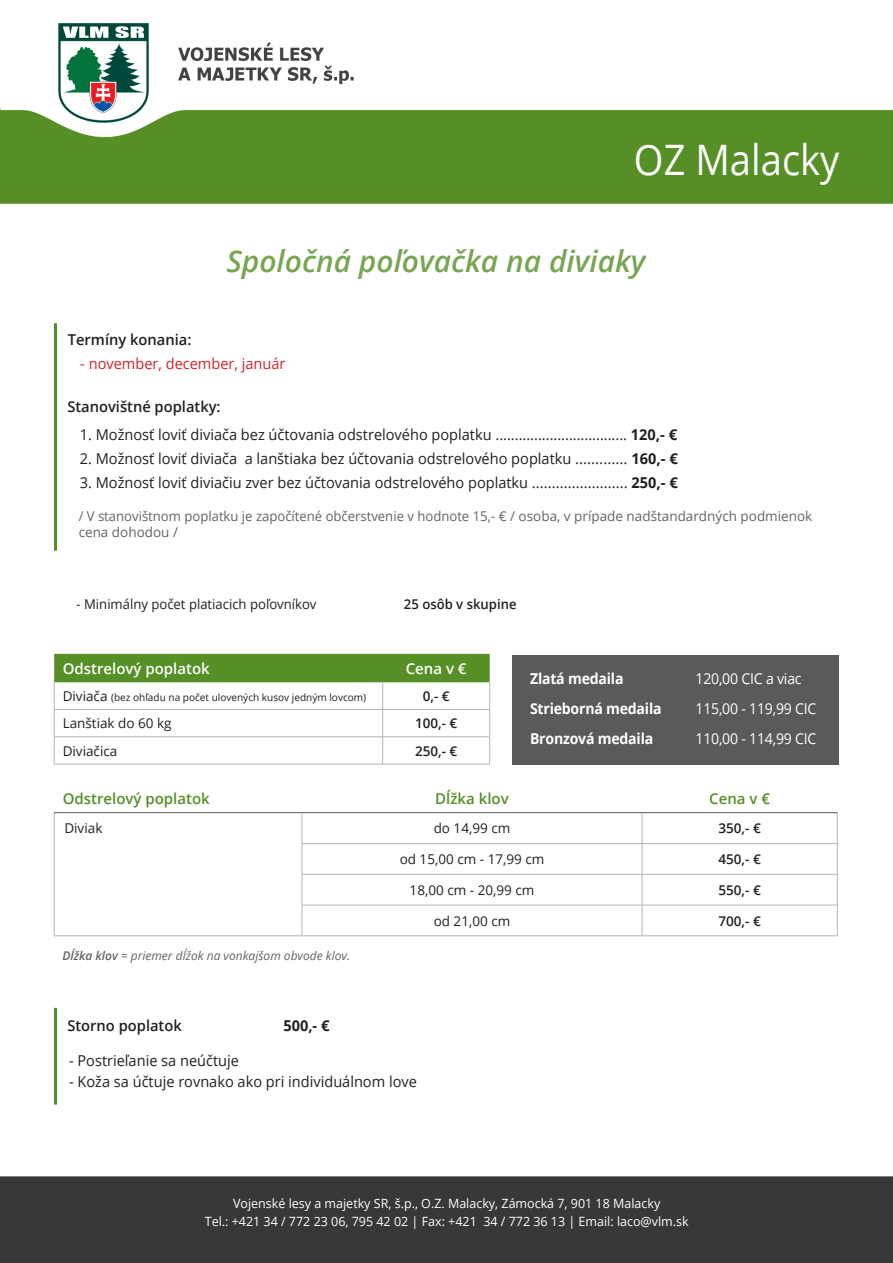
<style>
.page{position:relative;width:893px;height:1263px;background:#fff}
.page>*{position:absolute;margin:0;border:0;box-sizing:border-box;transform-origin:0 0}
.t1{font:42px "Open Sans";color:#fff;scale:.91 1}
.t2{font:italic 600 30px "Open Sans";color:#558f26}
.t3{font:15px "Open Sans";color:#231f20}
.t4{font:600 15px "Open Sans";color:#231f20}
.t5{font:15px "Open Sans";letter-spacing:-.015em;color:#fff;scale:.94 1}
.t6{font:700 15px "Open Sans";letter-spacing:-.015em;color:#fff;scale:.94 1}
.t7{font:600 15px "Open Sans";color:#558f26}
.t8{font:15px "Open Sans";color:#d1232a}
.t9{font:600 15px "Open Sans";color:#fff}
.t10{font:700 15px "Open Sans";color:#231f20}
.t11{font:13.5px "Open Sans";color:#231f20}
.t12{font:13.5px/16.2px "Open Sans";color:#636366}
.t13{font:600 13.5px "Open Sans";color:#231f20}
.t14{font:12.75px/18px "Open Sans";color:#fff;text-align:center}
.t15{font:italic 12px "Open Sans";color:#636366}
.t16{font:10.05px "Open Sans";color:#231f20}
.s1{font-weight:700}
.s2{font-size:13.5px}
.s3{font-weight:600}
</style>
<div class="page">
<img style="left:0;top:23px;width:893px;height:1240px">
<hr style="left:54px;top:813px;width:1px;height:30px;background:#b4b4b4">
<hr style="left:642px;top:813px;width:1px;height:30px;background:#b4b4b4">
<hr style="left:837px;top:813px;width:1px;height:30px;background:#b4b4b4">
<hr style="left:54px;top:843px;width:1px;height:31px;background:#b4b4b4">
<hr style="left:302px;top:843px;width:340px;height:1px;background:#b4b4b4">
<hr style="left:642px;top:843px;width:195px;height:1px;background:#b4b4b4">
<hr style="left:642px;top:844px;width:1px;height:30px;background:#b4b4b4">
<hr style="left:837px;top:844px;width:1px;height:30px;background:#b4b4b4">
<hr style="left:54px;top:874px;width:1px;height:31px;background:#b4b4b4">
<hr style="left:302px;top:874px;width:340px;height:1px;background:#b4b4b4">
<hr style="left:642px;top:874px;width:195px;height:1px;background:#b4b4b4">
<hr style="left:642px;top:874px;width:1px;height:31px;background:#b4b4b4">
<hr style="left:837px;top:874px;width:1px;height:31px;background:#b4b4b4">
<hr style="left:54px;top:905px;width:1px;height:31px;background:#b4b4b4">
<hr style="left:302px;top:905px;width:340px;height:1px;background:#b4b4b4">
<hr style="left:642px;top:905px;width:195px;height:1px;background:#b4b4b4">
<hr style="left:642px;top:905px;width:1px;height:31px;background:#b4b4b4">
<hr style="left:837px;top:905px;width:1px;height:31px;background:#b4b4b4">
<hr style="left:54px;top:935px;width:248px;height:1px;background:#b4b4b4">
<hr style="left:302px;top:935px;width:340px;height:1px;background:#b4b4b4">
<hr style="left:642px;top:935px;width:195px;height:1px;background:#b4b4b4">
<hr style="left:54px;top:812px;width:248px;height:1px;background:#5a5a5a">
<hr style="left:302px;top:812px;width:340px;height:1px;background:#5a5a5a">
<hr style="left:642px;top:812px;width:195px;height:1px;background:#5a5a5a">
<hr style="left:302px;top:813px;width:1px;height:30px;background:#b4b4b4">
<hr style="left:302px;top:844px;width:1px;height:30px;background:#b4b4b4">
<hr style="left:302px;top:874px;width:1px;height:31px;background:#b4b4b4">
<hr style="left:302px;top:905px;width:1px;height:31px;background:#b4b4b4">
<hr style="left:54px;top:1008px;width:3px;height:96px;background:#558f26">
<hr style="left:54px;top:323px;width:3px;height:228px;background:#558f26">
<div style="left:513px;top:655px;width:326px;height:109px;background:#5a5a5a"></div>
<svg style="left:54px;top:654px;width:436px;height:110px"></svg>
<hr style="left:54px;top:764px;width:329px;height:1px;background:#b4b4b4">
<hr style="left:383px;top:764px;width:107px;height:1px;background:#b4b4b4">
<h1 class="t1" style="left:634px;top:131px;width:227px">OZ Malacky</h1>
<h2 class="t2" style="left:226px;top:240px;width:421px">Spoločná poľovačka na diviaky</h2>
<p class="t4" style="left:68px;top:330px;width:125px">Termíny konania:</p>
<p class="t8" style="left:80px;top:353px;width:207px">- november, december, január</p>
<p class="t4" style="left:67px;top:396px;width:155px">Stanovištné poplatky:</p>
<p class="t3" style="left:80px;top:424px;width:599px">1. Možnosť loviť diviača bez účtovania odstrelového poplatku .................................. <span class="s1">120,- €</span></p>
<p class="t3" style="left:80px;top:448px;width:600px">2. Možnosť loviť diviača a lanštiaka bez účtovania odstrelového poplatku ............. <span class="s1">160,- €</span></p>
<p class="t3" style="left:80px;top:472px;width:600px">3. Možnosť loviť diviačiu zver bez účtovania odstrelového poplatku ........................ <span class="s1">250,- €</span></p>
<p class="t12" style="left:79px;top:507px;width:735px">/ V stanovištnom poplatku je započítené občerstvenie v hodnote 15,- € / osoba, v prípade nadštandardných podmienok cena dohodou /</p>
<p class="t11" style="left:77px;top:595px;width:241px">- Minimálny počet platiacich poľovníkov</p>
<p class="t13" style="left:404px;top:595px;width:114px">25 osôb v skupine</p>
<p class="t9" style="left:63px;top:658px;width:149px">Odstrelový poplatok</p>
<p class="t9" style="left:406px;top:658px;width:62px">Cena v €</p>
<p class="t16" style="left:63px;top:690px;width:305px"><span class="s2">Diviača</span> (bez ohľadu na počet ulovených kusov jedným lovcom)</p>
<p class="t13" style="left:423px;top:687px;width:28px">0,- €</p>
<p class="t11" style="left:63px;top:714px;width:110px">Lanštiak do 60 kg</p>
<p class="t13" style="left:415px;top:714px;width:44px">100,- €</p>
<p class="t11" style="left:63px;top:741px;width:56px">Diviačica</p>
<p class="t13" style="left:415px;top:741px;width:44px">250,- €</p>
<p class="t6" style="left:530px;top:668px;width:101px">Zlatá medaila</p>
<p class="t5" style="left:695px;top:669px;width:114px">120,00 CIC a viac</p>
<p class="t6" style="left:530px;top:698px;width:141px">Strieborná medaila</p>
<p class="t5" style="left:695px;top:699px;width:130px">115,00 - 119,99 CIC</p>
<p class="t6" style="left:530px;top:728px;width:133px">Bronzová medaila</p>
<p class="t5" style="left:695px;top:729px;width:130px">110,00 - 114,99 CIC</p>
<p class="t7" style="left:63px;top:788px;width:149px">Odstrelový poplatok</p>
<p class="t7" style="left:435px;top:788px;width:75px">Dĺžka klov</p>
<p class="t7" style="left:709px;top:788px;width:62px">Cena v €</p>
<p class="t11" style="left:64px;top:819px;width:40px">Diviak</p>
<p class="t11" style="left:434px;top:819px;width:78px">do 14,99 cm</p>
<p class="t13" style="left:718px;top:819px;width:44px">350,- €</p>
<p class="t11" style="left:400px;top:850px;width:146px">od 15,00 cm - 17,99 cm</p>
<p class="t13" style="left:718px;top:850px;width:44px">450,- €</p>
<p class="t11" style="left:410px;top:881px;width:126px">18,00 cm - 20,99 cm</p>
<p class="t13" style="left:718px;top:881px;width:44px">550,- €</p>
<p class="t11" style="left:434px;top:911px;width:78px">od 21,00 cm</p>
<p class="t13" style="left:718px;top:911px;width:44px">700,- €</p>
<p class="t15" style="left:63px;top:947px;width:289px"><span class="s3">Dĺžka klov</span> = priemer dĺžok na vonkajšom obvode klov.</p>
<p class="t4" style="left:67px;top:1016px;width:116px">Storno poplatok</p>
<p class="t10" style="left:283px;top:1015px;width:48px">500,- €</p>
<p class="t3" style="left:69px;top:1050px;width:171px">- Postrieľanie sa neúčtuje</p>
<p class="t3" style="left:69px;top:1071px;width:349px">- Koža sa účtuje rovnako ako pri individuálnom love</p>
<p class="t14" style="left:205px;top:1194px;width:485px">Vojenské lesy a majetky SR, š.p., O.Z. Malacky, Zámocká 7, 901 18 Malacky<br>Tel.: +421 34 / 772 23 06, 795 42 02 | Fax: +421 34 / 772 36 13 | Email: laco@vlm.sk</p>
</div>
